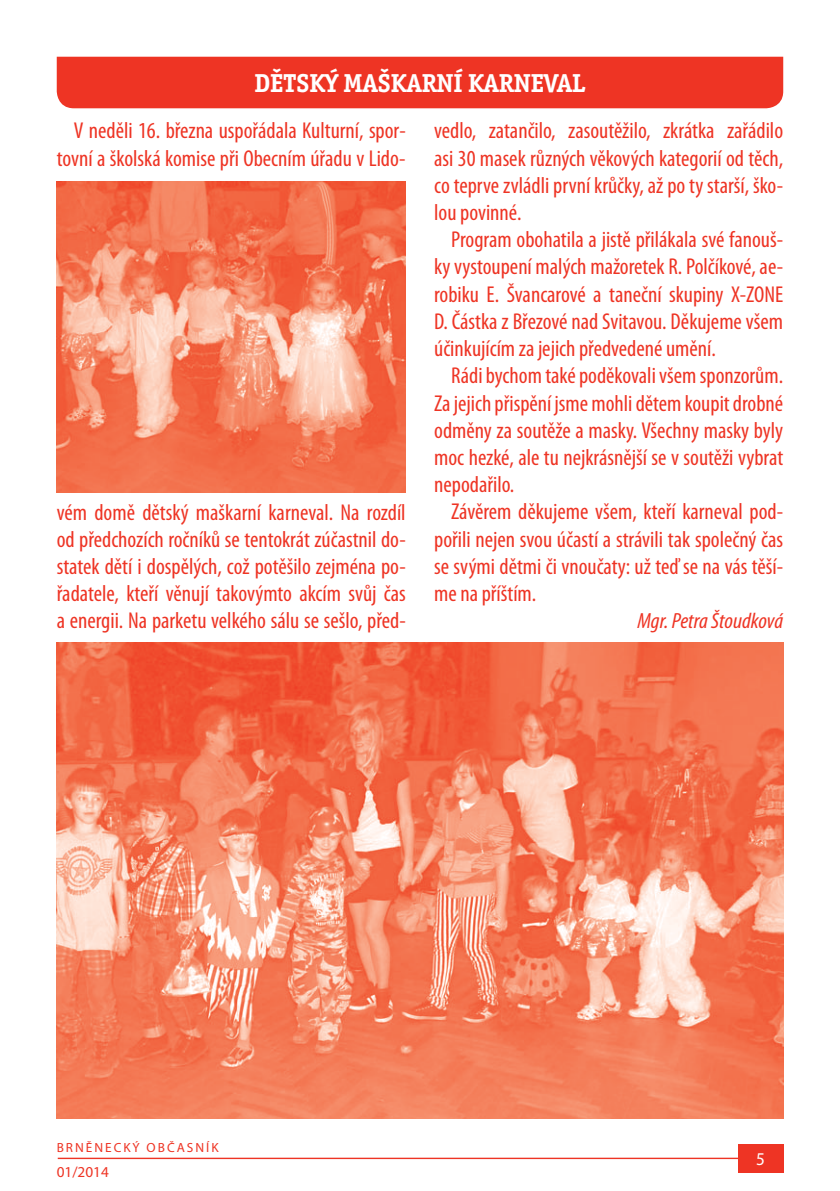
<style>
.page{position:relative;width:840px;height:1191px;background:#fff}
.page>*{position:absolute;margin:0;border:0;box-sizing:border-box;transform-origin:0 0}
.t1{font:700 26px "Officina Serif Itc TOT";color:#fff}
.t2{font:condensed 23px/27.2px "Myriad Pro";color:#ee3424;text-align:justify}
.t3{font:italic condensed 22px "Myriad Pro";color:#ee3424;scale:1.05 1}
.t4{font:18px "Myriad Pro";color:#fff;scale:.95 1}
.t5{font:15.2px "Myriad Pro";color:#ee3424}
.t6{font:13.4px "Myriad Pro";letter-spacing:.15em;color:#ee3424}
</style>
<div class="page">
<hr style="left:58px;top:1157px;width:724px;height:2px;background:#ee3424">
<div style="left:737px;top:1144px;width:45px;height:28px;background:#ee3424"></div>
<div style="left:57px;top:57px;width:725px;height:51px;background:#ee3424"></div>
<img style="left:57px;top:643px;width:725px;height:475px">
<img style="left:57px;top:181px;width:348px;height:311px">
<p class="t1" style="left:254px;top:68px;width:332px">DĚTSKÝ MAŠKARNÍ KARNEVAL</p>
<p class="t2" style="left:57px;top:119px;width:350px;text-align:right">V neděli 16. března uspořádala Kulturní, spor&shy;tovní a školská komise při Obecním úřadu v Lido-</p>
<p class="t2" style="left:57px;top:500px;width:350px">vém domě dětský maškarní karneval. Na rozdíl od předchozích ročníků se tentokrát zúčastnil do&shy;statek dětí i dospělých, což potěšilo zejména po&shy;řadatele, kteří věnují takovýmto akcím svůj čas a energii. Na parketu velkého sálu se sešlo, před-</p>
<p class="t2" style="left:434px;top:119px;width:350px">vedlo, zatančilo, zasoutěžilo, zkrátka zařádilo asi 30 masek různých věkových kategorií od těch, co teprve zvládli první krůčky, až po ty starší, ško&shy;lou povinné.</p>
<p class="t2" style="left:434px;top:228px;width:350px;text-indent:17px">Program obohatila a jistě přilákala své fanouš&shy;ky vystoupení malých mažoretek R. Polčíkové, ae&shy;robiku E. Švancarové a taneční skupiny X-ZONE D. Částka z Březové nad Svitavou. Děkujeme všem účinkujícím za jejich předvedené umění.</p>
<p class="t2" style="left:434px;top:364px;width:350px;text-indent:17px">Rádi bychom také poděkovali všem sponzorům.<br>Za jejich přispění jsme mohli dětem koupit drobné odměny za soutěže a masky. Všechny masky byly moc hezké, ale tu nejkrásnější se v soutěži vybrat nepodařilo.</p>
<p class="t2" style="left:434px;top:500px;width:350px;text-indent:17px">Závěrem děkujeme všem, kteří karneval pod&shy;pořili nejen svou účastí a strávili tak společný čas se svými dětmi či vnoučaty: už teď se na vás těší&shy;me na příštím.</p>
<p class="t3" style="left:637px;top:612px;width:140px">Mgr. Petra Štoudková</p>
<p class="t6" style="left:57px;top:1139px;width:163px">BRNĚNECKÝ OBČASNÍK</p>
<p class="t5" style="left:57px;top:1162px;width:53px">01/2014</p>
<p class="t4" style="left:755px;top:1148px;width:11px">5</p>
</div>
